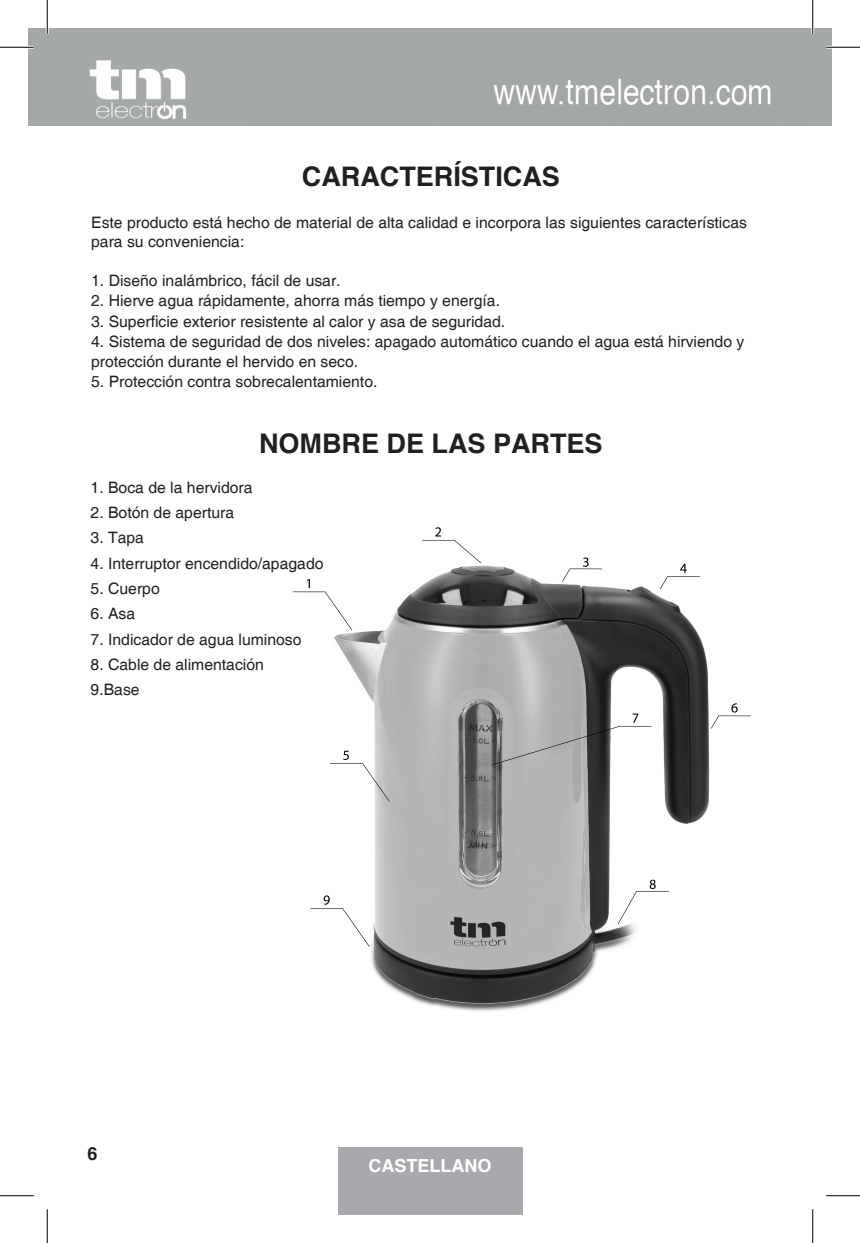
<style>
.page{position:relative;width:860px;height:1243px;background:#fff}
.page>*{position:absolute;margin:0;border:0;box-sizing:border-box;transform-origin:0 0}
.t1{font:700 27px "Helvetica";color:#231f20}
.t2{font:700 18px "Helvetica";color:#fff}
.t3{font:700 18px "Helvetica";color:#231f20}
.t4{font:15.75px/18.9px "Helvetica";color:#231f20}
</style>
<div class="page">
<div style="left:338px;top:1147px;width:184px;height:67px;background:#a8a9ad"></div>
<img style="left:28px;top:28px;width:804px;height:98px">
<img style="left:292px;top:527px;width:459px;height:484px">
<hr style="left:0;top:46px;width:34px;height:3px;background:#fff">
<hr style="left:826px;top:46px;width:34px;height:3px;background:#fff">
<hr style="left:46px;top:0;width:3px;height:34px;background:#fff">
<hr style="left:811px;top:0;width:3px;height:34px;background:#fff">
<hr style="left:0;top:47px;width:34px;height:1px;background:#000">
<hr style="left:826px;top:47px;width:34px;height:1px;background:#000">
<hr style="left:0;top:1195px;width:34px;height:1px;background:#000">
<hr style="left:826px;top:1195px;width:34px;height:1px;background:#000">
<hr style="left:47px;top:0;width:1px;height:34px;background:#000">
<hr style="left:47px;top:1209px;width:1px;height:34px;background:#000">
<hr style="left:812px;top:0;width:1px;height:34px;background:#000">
<hr style="left:812px;top:1209px;width:1px;height:34px;background:#000">
<h1 class="t1" style="left:302px;top:160px;width:259px">CARACTERÍSTICAS</h1>
<p class="t4" style="left:91px;top:213px;width:657px">Este producto está hecho de material de alta calidad e incorpora las siguientes características para su conveniencia:</p>
<p class="t4" style="left:91px;top:272px;width:251px">1. Diseño inalámbrico, fácil de usar.</p>
<p class="t4" style="left:91px;top:292px;width:410px">2. Hierve agua rápidamente, ahorra más tiempo y energía.</p>
<p class="t4" style="left:91px;top:312px;width:416px">3. Superficie exterior resistente al calor y asa de seguridad.</p>
<p class="t4" style="left:91px;top:332px;width:655px;line-height:20.2px">4. Sistema de seguridad de dos niveles: apagado automático cuando el agua está hirviendo y protección durante el hervido en seco.</p>
<p class="t4" style="left:91px;top:373px;width:288px">5. Protección contra sobrecalentamiento.</p>
<h1 class="t1" style="left:259px;top:427px;width:345px">NOMBRE DE LAS PARTES</h1>
<p class="t4" style="left:91px;top:478px;width:163px">1. Boca de la hervidora</p>
<p class="t4" style="left:91px;top:503px;width:145px">2. Botón de apertura</p>
<p class="t4" style="left:91px;top:529px;width:55px">3. Tapa</p>
<p class="t4" style="left:91px;top:554px;width:234px">4. Interruptor encendido/apagado</p>
<p class="t4" style="left:91px;top:579px;width:71px">5. Cuerpo</p>
<p class="t4" style="left:91px;top:605px;width:46px">6. Asa</p>
<p class="t4" style="left:91px;top:630px;width:212px">7. Indicador de agua luminoso</p>
<p class="t4" style="left:91px;top:652px;width:175px;line-height:25.2px">8. Cable de alimentación<br>9.Base</p>
<p class="t3" style="left:88px;top:1142px;width:12px">6</p>
<p class="t2" style="left:368px;top:1154px;width:124px">CASTELLANO</p>
</div>
